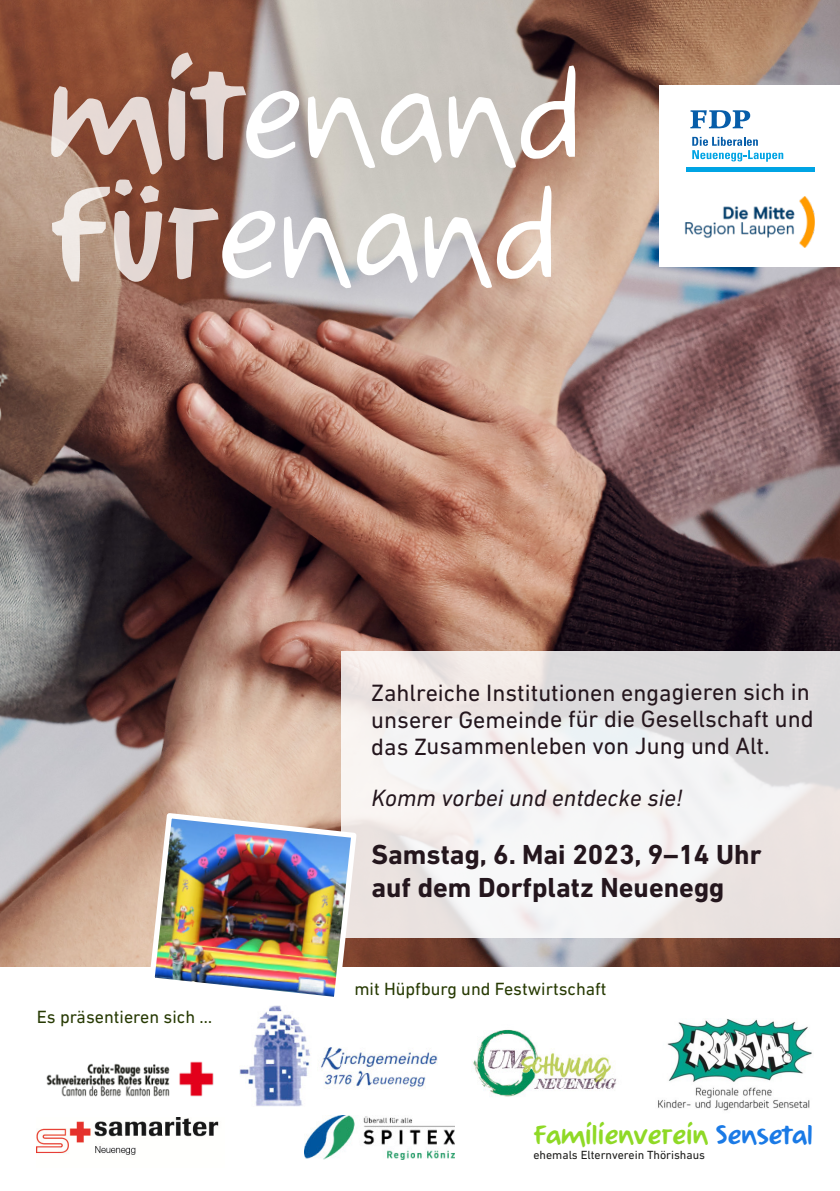
<style>
.page{position:relative;width:840px;height:1191px;background:#fff}
.page>*{position:absolute;margin:0;border:0;box-sizing:border-box;transform-origin:0 0}
.t1{font:123.8px/120px "Ad Pro LT Std";color:#fff}
.t2{font:700 28px/33.2px "DIN Next LT Pro";color:#24161d}
.t3{font:900 26px "Ad Pro LT Std";color:#8fd926}
.t4{font:24px/26.8px "DIN Next LT Pro";color:#24161d}
.t5{font:italic 24px "DIN Next LT Pro";color:#24161d}
.t6{font:18px "DIN Next LT Pro";color:#273a03}
.t7{font:12px "DIN Next LT Pro";color:#1d1d1b}
.s1{font-weight:900;color:rgb(255 255 255/.8)}
.s2{color:#1a7ae6}
</style>
<div class="page">
<img style="left:0;top:0;width:840px;height:967px">
<img style="left:473px;top:1029px;width:144px;height:68px">
<div style="left:659px;top:86px;width:181px;height:181px;background:#fff"></div>
<div style="left:341px;top:651px;width:499px;height:287px;background:#fff;opacity:.85"></div>
<hr style="left:686px;top:168px;width:128px;height:4px;background:#00a4e4">
<svg style="left:690px;top:110px;width:60px;height:18px"></svg>
<svg style="left:692px;top:137px;width:91px;height:25px"></svg>
<img style="left:684px;top:197px;width:130px;height:51px">
<img style="left:146px;top:810px;width:213px;height:187px">
<img style="left:240px;top:1006px;width:198px;height:101px">
<img style="left:658px;top:1019px;width:154px;height:92px">
<img style="left:37px;top:1117px;width:182px;height:38px">
<img style="left:304px;top:1116px;width:150px;height:43px">
<img style="left:46px;top:1061px;width:168px;height:36px">
<h1 class="t1" style="left:46px;top:66px;width:537px"><span class="s1">mit</span>enand <span class="s1">für</span>enand</h1>
<p class="t4" style="left:371px;top:681px;width:444px">Zahlreiche Institutionen engagieren sich in unserer Gemeinde für die Gesellschaft und das Zusammenleben von Jung und Alt.</p>
<p class="t5" style="left:371px;top:788px;width:313px">Komm vorbei und entdecke sie!</p>
<p class="t2" style="left:371px;top:840px;width:392px">Samstag, 6. Mai 2023, 9–14 Uhr auf dem Dorfplatz Neuenegg</p>
<p class="t6" style="left:37px;top:1010px;width:177px">Es präsentieren sich …</p>
<p class="t6" style="left:354px;top:981px;width:254px">mit Hüpfburg und Festwirtschaft</p>
<p class="t3" style="left:533px;top:1122px;width:281px">Familienverein <span class="s2">Sensetal</span></p>
<p class="t7" style="left:533px;top:1149px;width:173px">ehemals Elternverein Thörishaus</p>
</div>
